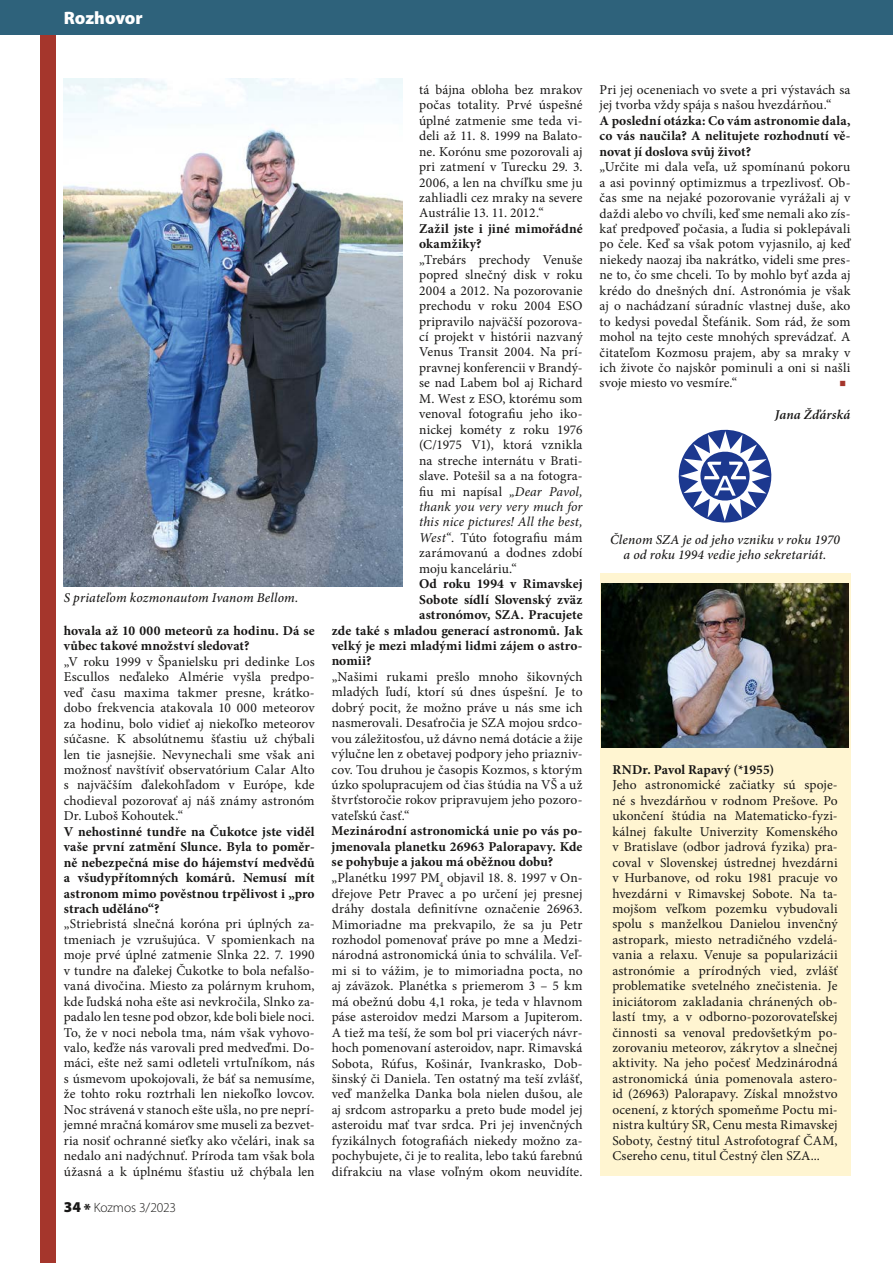
<style>
.page{position:relative;width:893px;height:1263px;background:#fff}
.page>*{position:absolute;margin:0;border:0;box-sizing:border-box;transform-origin:0 0}
.t1{font:900 18px "Myriad Pro";letter-spacing:-.005em;color:#fff}
.t2{font:18px "Minion Pro";color:#a5362c}
.t3{font:13.5px/15.5px "Minion Pro";letter-spacing:.01em;color:#181716;text-align:justify}
.t4{font:700 13.5px/15.5px "Minion Pro";letter-spacing:.01em;color:#181716}
.t5{font:italic 500 13.5px/15px "Minion Pro";letter-spacing:.01em;color:#181716;text-align:center}
.t6{font:300 13.5px "Myriad Pro";letter-spacing:-.005em;color:#181716}
.t7{font:italic 600 13.5px "Minion Pro";letter-spacing:.015em;color:#181716}
.s1{font-weight:900;font-size:15px}
.s2{font-style:italic}
.s3{font-weight:700}
</style>
<div class="page">
<div style="left:40px;top:0;width:15px;height:1263px;background:#a5362c"></div>
<div style="left:0;top:0;width:893px;height:34px;background:#2e627b"></div>
<div style="left:600px;top:573px;width:250px;height:603px;background:#fff5d1"></div>
<img style="left:602px;top:584px;width:246px;height:164px">
<img style="left:64px;top:79px;width:338px;height:507px">
<svg style="left:678px;top:429px;width:94px;height:94px"></svg>
<h1 class="t1" style="left:64px;top:6px;width:80px">Rozhovor</h1>
<p class="t5" style="left:64px;top:591px;width:236px">S priateľom kozmonautom Ivanom Bellom.</p>
<p class="t4" style="left:64px;top:623px;width:252px">hovala až 10 000 meteorů za hodinu. Dá se vůbec takové množství sledovat?</p>
<p class="t3" style="left:64px;top:654px;width:252px">„V roku 1999 v Španielsku pri dedinke Los Escullos neďaleko Almérie vyšla predpo&shy;veď času maxima takmer presne, krátko&shy;dobo frekvencia atakovala 10 000 meteorov za hodinu, bolo vidieť aj niekoľko meteorov súčasne. K absolútnemu šťastiu už chýbali len tie jasnejšie. Nevynechali sme však ani možnosť navštíviť observatórium Calar Alto s najväčším ďalekohľadom v Európe, kde chodieval pozorovať aj náš známy astronóm Dr. Luboš Kohoutek.“</p>
<p class="t4" style="left:64px;top:823px;width:252px;text-align:justify">V nehostinné tundře na Čukotce jste viděl vaše první zatmění Slunce. Byla to poměr&shy;ně nebezpečná mise do hájemství medvědů a všudypřítomných komárů. Nemusí mít astronom mimo pověstnou trpělivost i „pro strach uděláno“?</p>
<p class="t3" style="left:64px;top:916px;width:252px">„Striebristá slnečná koróna pri úplných za&shy;tmeniach je vzrušujúca. V spomienkach na moje prvé úplné zatmenie Slnka 22. 7. 1990 v tundre na ďalekej Čukotke to bola nefalšo&shy;vaná divočina. Miesto za polárnym kruhom, kde ľudská noha ešte asi nevkročila, Slnko za&shy;padalo len tesne pod obzor, kde boli biele noci.<br>To, že v noci nebola tma, nám však vyhovo&shy;valo, keďže nás varovali pred medveďmi. Do&shy;máci, ešte než sami odleteli vrtuľníkom, nás s úsmevom upokojovali, že báť sa nemusíme, že tohto roku roztrhali len niekoľko lovcov.<br>Noc strávená v stanoch ešte ušla, no pre neprí&shy;jemné mračná komárov sme museli za bezvet&shy;ria nosiť ochranné sieťky ako včelári, inak sa nedalo ani nadýchnuť. Príroda tam však bola úžasná a k úplnému šťastiu už chýbala len</p>
<p class="t6" style="left:64px;top:1199px;width:114px"><span class="s1">34 *</span> Kozmos 3/2023</p>
<p class="t3" style="left:419px;top:82px;width:165px">tá bájna obloha bez mrakov počas totality. Prvé úspešné úplné zatmenie sme teda vi&shy;deli až 11. 8. 1999 na Balato&shy;ne. Korónu sme pozorovali aj pri zatmení v Turecku 29. 3.<br>2006, a len na chvíľku sme ju zahliadli cez mraky na severe Austrálie 13. 11. 2012.“</p>
<p class="t4" style="left:419px;top:221px;width:165px">Zažil jste i jiné mimořádné okamžiky?</p>
<p class="t3" style="left:419px;top:252px;width:165px">„Trebárs prechody Venuše popred slnečný disk v roku 2004 a 2012. Na pozorovanie prechodu v roku 2004 ESO pripravilo najväčší pozorova&shy;cí projekt v histórii nazvaný Venus Transit 2004. Na prí&shy;pravnej konferencii v Brandý&shy;se nad Labem bol aj Richard M. West z ESO, ktorému som venoval fotografiu jeho iko&shy;nickej kométy z roku 1976 (C/1975 V1), ktorá vznikla na streche internátu v Brati&shy;slave. Potešil sa a na fotogra&shy;fiu mi napísal <span class="s2">„Dear Pavol, thank you very very much for this nice pictures! All the best, West“</span>. Túto fotografiu mám zarámovanú a dodnes zdobí moju kanceláriu.“</p>
<p class="t4" style="left:419px;top:576px;width:165px">Od roku 1994 v Rimavskej</p>
<p class="t4" style="left:419px;top:591px;width:165px">Sobote sídlí Slovenský zväz</p>
<p class="t4" style="left:419px;top:607px;width:165px">astronómov, SZA. Pracujete</p>
<p class="t4" style="left:332px;top:622px;width:252px">zde také s mladou generací astronomů. Jak</p>
<p class="t4" style="left:332px;top:638px;width:252px">velký je mezi mladými lidmi zájem o astro-</p>
<p class="t4" style="left:332px;top:653px;width:41px">nomii?</p>
<p class="t3" style="left:332px;top:669px;width:252px">„Našimi rukami prešlo mnoho šikovných mladých ľudí, ktorí sú dnes úspešní. Je to dobrý pocit, že možno práve u nás sme ich nasmerovali. Desaťročia je SZA mojou srdco&shy;vou záležitosťou, už dávno nemá dotácie a žije výlučne len z obetavej podpory jeho priazniv&shy;cov. Tou druhou je časopis Kozmos, s ktorým úzko spolupracujem od čias štúdia na VŠ a už štvrťstoročie rokov pripravujem jeho pozoro&shy;vateľskú časť.“</p>
<p class="t3" style="left:332px;top:823px;width:252px;text-align:left"><span class="s3">Mezinárodní astronomická unie po vás po&shy;jmenovala planetku 26963 Palorapavy. Kde se pohybuje a jakou má oběžnou dobu? </span>„Planétku 1997 PM<sub>4</sub> objavil 18. 8. 1997 v On&shy;dřejove Petr Pravec a po určení jej presnej dráhy dostala definitívne označenie 26963.<br>Mimoriadne ma prekvapilo, že sa ju Petr rozhodol pomenovať práve po mne a Medzi&shy;národná astronomická únia to schválila. Veľ&shy;mi si to vážim, je to mimoriadna pocta, no aj záväzok. Planétka s priemerom 3 – 5 km má obežnú dobu 4,1 roka, je teda v hlavnom páse asteroidov medzi Marsom a Jupiterom.<br>A tiež ma teší, že som bol pri viacerých návr&shy;hoch pomenovaní asteroidov, napr. Rimavská Sobota, Rúfus, Košinár, Ivankrasko, Dob&shy;šinský či Daniela. Ten ostatný ma teší zvlášť, veď manželka Danka bola nielen dušou, ale aj srdcom astroparku a preto bude model jej asteroidu mať tvar srdca. Pri jej invenčných fyzikálnych fotografiách niekedy možno za&shy;pochybujete, či je to realita, lebo takú farebnú difrakciu na vlase voľným okom neuvidíte.</p>
<p class="t3" style="left:600px;top:82px;width:252px">Pri jej oceneniach vo svete a pri výstavách sa jej tvorba vždy spája s našou hvezdárňou.“</p>
<p class="t4" style="left:600px;top:113px;width:252px;text-align:justify">A poslední otázka: Co vám astronomie dala, co vás naučila? A nelitujete rozhodnutí vě&shy;novat jí doslova svůj život?</p>
<p class="t3" style="left:600px;top:159px;width:252px">„Určite mi dala veľa, už spomínanú pokoru a asi povinný optimizmus a trpezlivosť. Ob&shy;čas sme na nejaké pozorovanie vyrážali aj v daždi alebo vo chvíli, keď sme nemali ako zís&shy;kať predpoveď počasia, a ľudia si poklepávali po čele. Keď sa však potom vyjasnilo, aj keď niekedy naozaj iba nakrátko, videli sme pres&shy;ne to, čo sme chceli. To by mohlo byť azda aj krédo do dnešných dní. Astronómia je však aj o nachádzaní súradníc vlastnej duše, ako to kedysi povedal Štefánik. Som rád, že som mohol na tejto ceste mnohých sprevádzať. A čitateľom Kozmosu prajem, aby sa mraky v ich živote čo najskôr pominuli a oni si našli svoje miesto vo vesmíre.“</p>
<h1 class="t2" style="left:839px;top:370px;width:9px">■</h1>
<p class="t7" style="left:775px;top:405px;width:77px">Jana Žďárská</p>
<p class="t5" style="left:610px;top:532px;width:231px">Členom SZA je od jeho vzniku v roku 1970 a od roku 1994 vedie jeho sekretariát.</p>
<p class="t4" style="left:612px;top:762px;width:163px">RNDr. Pavol Rapavý (*1955)</p>
<p class="t3" style="left:612px;top:777px;width:227px">Jeho astronomické začiatky sú spoje&shy;né s hvezdárňou v rodnom Prešove. Po ukončení štúdia na Matematicko-fyzi&shy;kálnej fakulte Univerzity Komenského v Bratislave (odbor jadrová fyzika) pra&shy;coval v Slovenskej ústrednej hvezdárni v Hurbanove, od roku 1981 pracuje vo hvezdárni v Rimavskej Sobote. Na ta&shy;mojšom veľkom pozemku vybudovali spolu s manželkou Danielou invenčný astropark, miesto netradičného vzdelá&shy;vania a relaxu. Venuje sa popularizácii astronómie a prírodných vied, zvlášť problematike svetelného znečistenia. Je iniciátorom zakladania chránených ob&shy;lastí tmy, a v odborno-pozorovateľskej činnosti sa venoval predovšetkým po&shy;zorovaniu meteorov, zákrytov a slnečnej aktivity. Na jeho počesť Medzinárodná astronomická únia pomenovala astero&shy;id (26963) Palorapavy. Získal množstvo ocenení, z ktorých spomeňme Poctu mi&shy;nistra kultúry SR, Cenu mesta Rimavskej Soboty, čestný titul Astrofotograf ČAM, Csereho cenu, titul Čestný člen SZA...</p>
</div>
